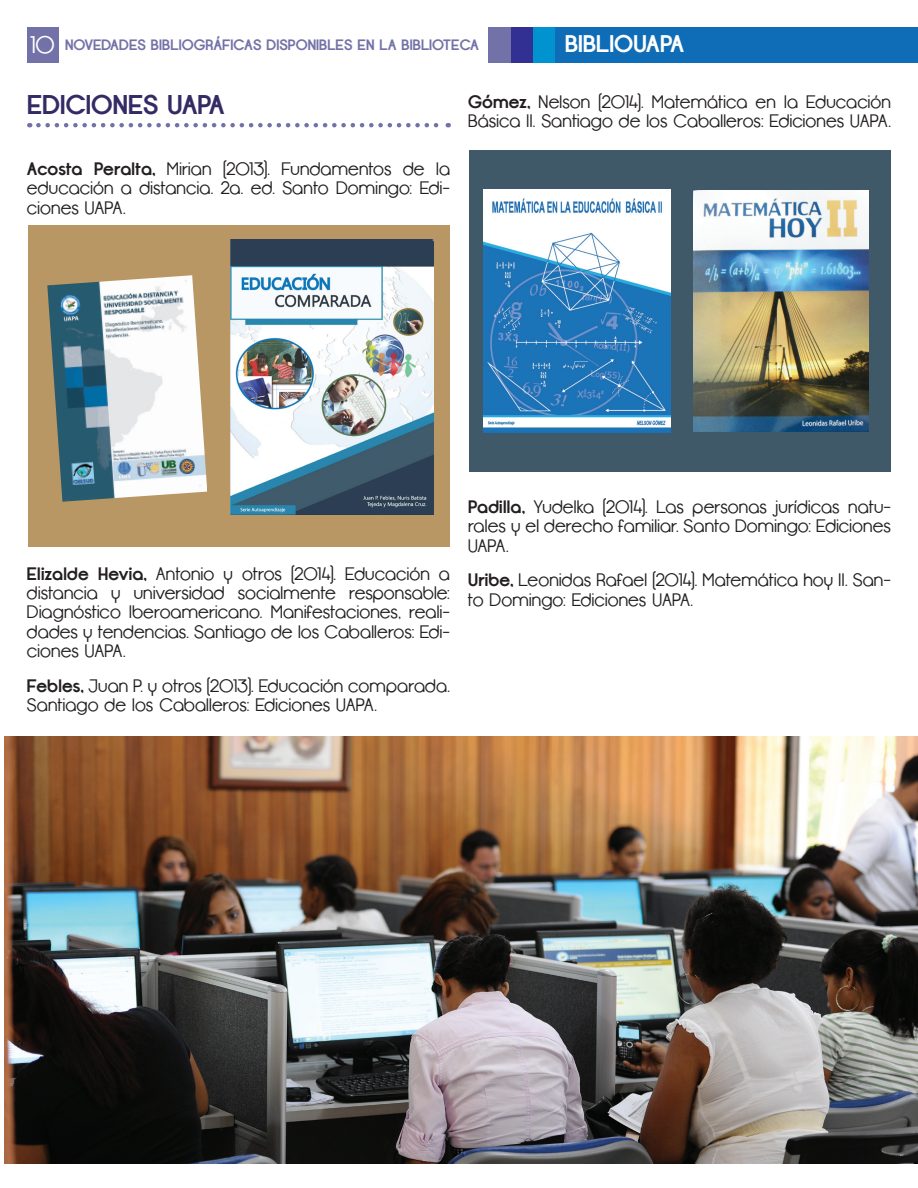
<style>
.page{position:relative;width:918px;height:1188px;background:#fff}
.page>*{position:absolute;margin:0;border:0;box-sizing:border-box;transform-origin:0 0}
.t1{font:700 27px "Opificio";color:#342b65}
.t2{font:700 24px "Opificio";color:#fff}
.t3{font:18px/19.5px "Opificio";letter-spacing:.005em;color:#231f20}
.t4{font:700 15px "Opificio";color:#7372a8}
.s1{font-weight:400;font-size:24px;color:#fff}
.s2{font-weight:700}
</style>
<div class="page">
<div style="left:555px;top:27px;width:363px;height:35px;background:#0f6cb6"></div>
<div style="left:27px;top:27px;width:31px;height:35px;background:#7372a8"></div>
<div style="left:532px;top:27px;width:23px;height:35px;background:#0093d0"></div>
<div style="left:510px;top:27px;width:23px;height:35px;background:#323092"></div>
<div style="left:488px;top:27px;width:22px;height:35px;background:#7372a8"></div>
<img style="left:5px;top:737px;width:913px;height:427px">
<svg style="left:38px;top:123px;width:411px;height:4px"></svg>
<div style="left:28px;top:225px;width:421px;height:322px;background:#b99765"></div>
<div style="left:469px;top:150px;width:421px;height:322px;background:#405968"></div>
<img style="left:694px;top:191px;width:174px;height:240px">
<img style="left:483px;top:189px;width:188px;height:244px">
<img style="left:47px;top:275px;width:160px;height:227px">
<img style="left:231px;top:240px;width:202px;height:275px">
<p class="t4" style="left:30px;top:36px;width:450px"><span class="s1">10</span> NOVEDADES BIBLIOGRÁFICAS DISPONIBLES EN LA BIBLIOTECA</p>
<h2 class="t2" style="left:565px;top:30px;width:121px">BIBLIOUAPA</h2>
<p class="t3" style="left:468px;top:92px;width:424px"><span class="s2">Gómez,</span> Nelson (2014). Matemática en la Educación<br>Básica II. Santiago de los Caballeros: Ediciones UAPA.</p>
<h1 class="t1" style="left:27px;top:89px;width:199px">EDICIONES UAPA</h1>
<p class="t3" style="left:27px;top:159px;width:424px;text-align:justify"><span class="s2">Acosta Peralta,</span> Mirian (2013). Fundamentos de la educación a distancia. 2a. ed. Santo Domingo: Edi&shy;ciones UAPA.</p>
<p class="t3" style="left:27px;top:564px;width:425px;text-align:justify"><span class="s2">Elizalde Hevia,</span> Antonio y otros (2014). Educación a distancia y universidad socialmente responsable:<br>Diagnóstico Iberoamericano. Manifestaciones, reali&shy;dades y tendencias. Santiago de los Caballeros: Edi&shy;ciones UAPA.</p>
<p class="t3" style="left:27px;top:677px;width:424px"><span class="s2">Febles,</span> Juan P. y otros (2013). Educación comparada.<br>Santiago de los Caballeros: Ediciones UAPA.</p>
<p class="t3" style="left:468px;top:497px;width:424px;text-align:justify"><span class="s2">Padilla,</span> Yudelka (2014). Las personas jurídicas natu&shy;rales y el derecho familiar. Santo Domingo: Ediciones UAPA.</p>
<p class="t3" style="left:468px;top:571px;width:425px"><span class="s2">Uribe,</span> Leonidas Rafael (2014). Matemática hoy II. San&shy;to Domingo: Ediciones UAPA.</p>
</div>
